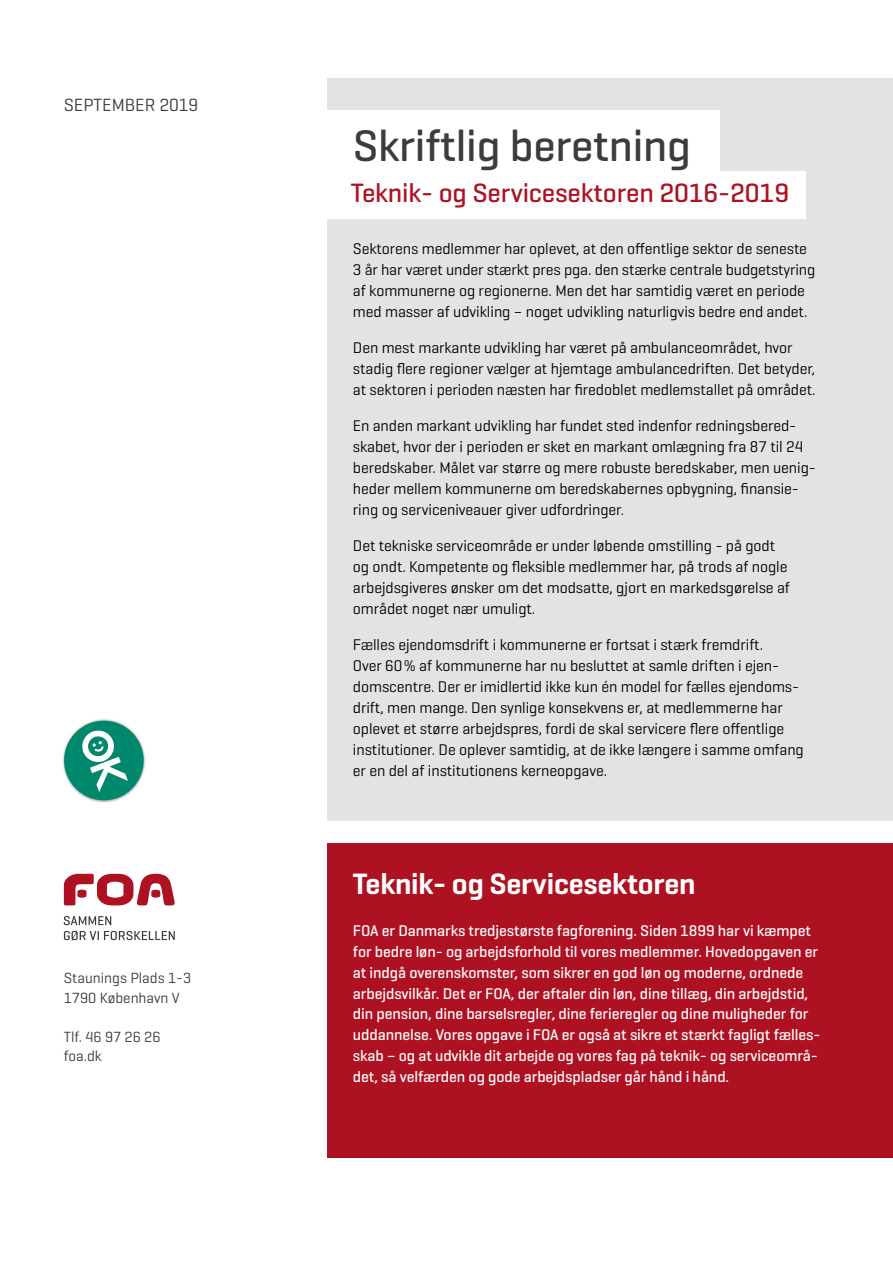
<style>
.page{position:relative;width:893px;height:1263px;background:#fff}
.page>*{position:absolute;margin:0;border:0;box-sizing:border-box;transform-origin:0 0}
.t1{font:500 45px "Geogrotesque";letter-spacing:-.005em;color:#3c3c3b}
.t2{font:600 30px "Geogrotesque";letter-spacing:-.005em;color:#fff}
.t3{font:500 27px "Geogrotesque";letter-spacing:-.005em;color:#ae1122}
.t4{font:18px "Geogrotesque";color:#3c3c3b}
.t5{font:15.75px/21px "Geogrotesque";letter-spacing:-.005em;color:#000}
.t6{font:500 15.75px/21px "Geogrotesque";letter-spacing:-.005em;color:#fff}
.t7{font:15px/19.5px "Geogrotesque";color:#3c3c3b}
</style>
<div class="page">
<div style="left:327px;top:843px;width:566px;height:314px;background:#ae1122"></div>
<div style="left:327px;top:79px;width:566px;height:742px;background:#e3e3e3"></div>
<div style="left:325px;top:111px;width:395px;height:79px;background:#fff"></div>
<div style="left:325px;top:171px;width:480px;height:47px;background:#fff"></div>
<svg style="left:64px;top:874px;width:111px;height:31px"></svg>
<svg style="left:64px;top:916px;width:111px;height:24px"></svg>
<img style="left:63px;top:719px;width:82px;height:84px">
<div style="left:64px;top:721px;width:80px;height:79px;background:#00886c;border-radius:50%"></div>
<svg style="left:80px;top:728px;width:48px;height:64px"></svg>
<p class="t4" style="left:64px;top:94px;width:136px">SEPTEMBER 2019</p>
<p class="t7" style="left:64px;top:968px;width:129px">Staunings Plads 1-3<br>1790 København V</p>
<p class="t7" style="left:64px;top:1026px;width:98px">Tlf. 46 97 26 26 foa.dk</p>
<h1 class="t1" style="left:353px;top:118px;width:340px">Skriftlig beretning</h1>
<h3 class="t3" style="left:351px;top:176px;width:440px">Teknik- og Servicesektoren 2016-2019</h3>
<p class="t5" style="left:353px;top:238px;width:464px">Sektorens medlemmer har oplevet, at den offentlige sektor de seneste 3 år har været under stærkt pres pga. den stærke centrale budgetstyring af kommunerne og regionerne. Men det har samtidig været en periode med masser af udvikling – noget udvikling naturligvis bedre end andet.</p>
<p class="t5" style="left:353px;top:337px;width:464px">Den mest markante udvikling har været på ambulanceområdet, hvor stadig flere regioner vælger at hjemtage ambulancedriften. Det betyder, at sektoren i perioden næsten har firedoblet medlemstallet på området.</p>
<p class="t5" style="left:353px;top:415px;width:465px">En anden markant udvikling har fundet sted indenfor redningsbered&shy;skabet, hvor der i perioden er sket en markant omlægning fra 87 til 24 beredskaber. Målet var større og mere robuste beredskaber, men uenig&shy;heder mellem kommunerne om beredskabernes opbygning, finansie&shy;ring og serviceniveauer giver udfordringer.</p>
<p class="t5" style="left:353px;top:535px;width:439px">Det tekniske serviceområde er under løbende omstilling - på godt og ondt. Kompetente og fleksible medlemmer har, på trods af nogle arbejdsgiveres ønsker om det modsatte, gjort en markedsgørelse af området noget nær umuligt.</p>
<p class="t5" style="left:353px;top:634px;width:452px">Fælles ejendomsdrift i kommunerne er fortsat i stærk fremdrift.<br>Over 60% af kommunerne har nu besluttet at samle driften i ejen&shy;domscentre. Der er imidlertid ikke kun én model for fælles ejendoms&shy;drift, men mange. Den synlige konsekvens er, at medlemmerne har oplevet et større arbejdspres, fordi de skal servicere flere offentlige institutioner. De oplever samtidig, at de ikke længere i samme omfang er en del af institutionens kerneopgave.</p>
<h2 class="t2" style="left:353px;top:864px;width:344px">Teknik- og Servicesektoren</h2>
<p class="t6" style="left:353px;top:919px;width:469px">FOA er Danmarks tredjestørste fagforening. Siden 1899 har vi kæmpet for bedre løn- og arbejdsforhold til vores medlemmer. Hovedopgaven er at indgå overenskomster, som sikrer en god løn og moderne, ordnede arbejdsvilkår. Det er FOA, der aftaler din løn, dine tillæg, din arbejdstid, din pension, dine barselsregler, dine ferieregler og dine muligheder for uddannelse. Vores opgave i FOA er også at sikre et stærkt fagligt fælles&shy;skab – og at udvikle dit arbejde og vores fag på teknik- og serviceområ&shy;det, så velfærden og gode arbejdspladser går hånd i hånd.</p>
</div>
